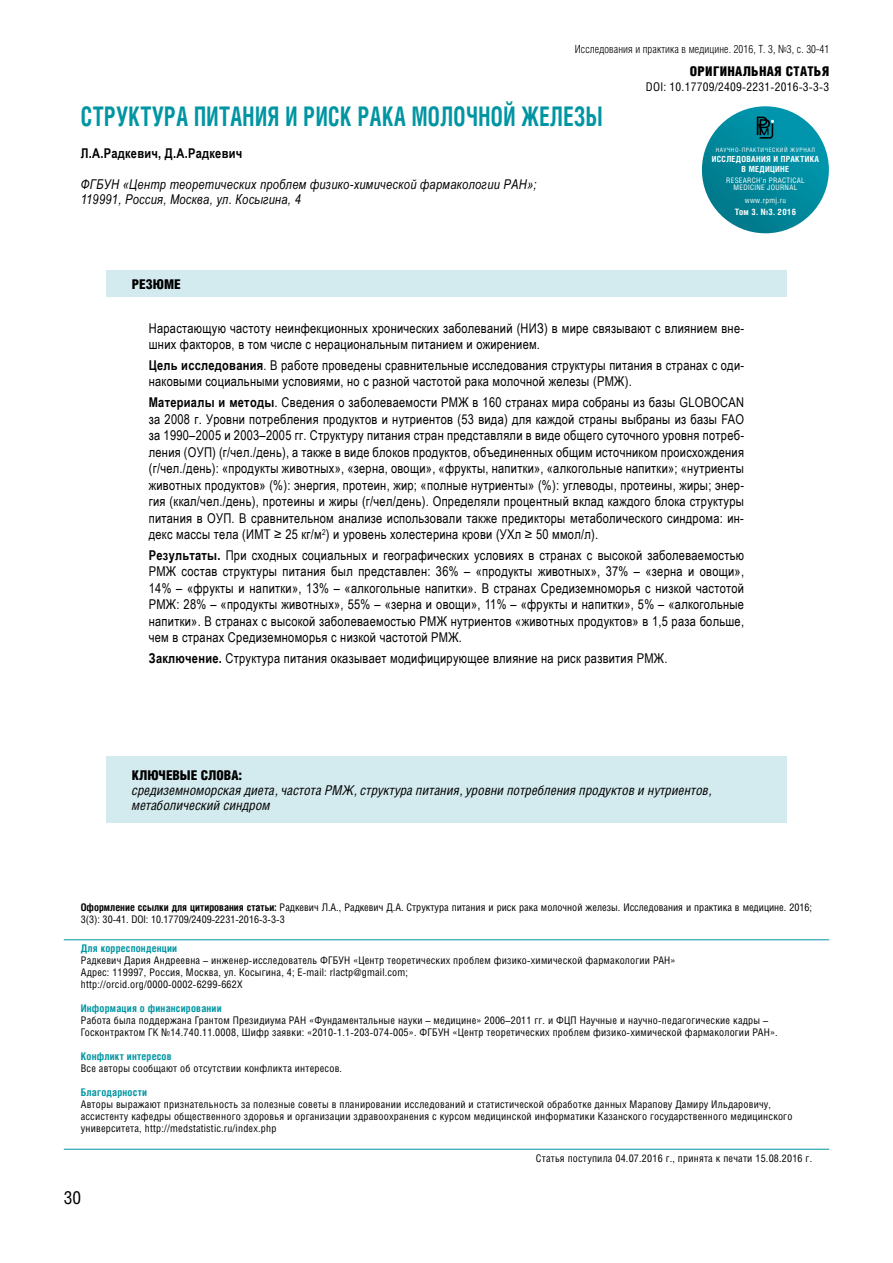
<style>
.page{position:relative;width:893px;height:1263px;background:#fff}
.page>*{position:absolute;margin:0;border:0;box-sizing:border-box;transform-origin:0 0}
.t1{font:700 27px "Helios Cond";letter-spacing:.02em;color:#0095a2;scale:.8 1}
.t2{font:18px "Helios Cond";color:#000}
.t3{font:13.5px/16.5px "Arial Narrow";letter-spacing:.02em;color:#000}
.t4{font:italic 13.5px/15px "Helios Cond";color:#000}
.t5{font:italic 13.5px/15px "Arial Narrow";letter-spacing:.02em;color:#000}
.t6{font:900 13.5px "Helios Cond";letter-spacing:.01em;color:#000}
.t7{font:700 13.5px "Arial Narrow";letter-spacing:.02em;color:#000}
.t8{font:12px "Helios Cond";letter-spacing:.02em;color:#000}
.t9{font:300 11.25px "Helios Cond";letter-spacing:.01em;color:#000}
.t10{font:10.5px/12px "Helios Cond";letter-spacing:.02em;color:#000}
.t11{font:10.5px/12px "Helios Cond";color:#000}
.t12{font:700 10.5px "Helios Cond";letter-spacing:.02em;color:#0095a2}
.t13{font:700 8.85px "Helios Cond";letter-spacing:.04em;color:#fff}
.t14{font:700 8.4px/9.8px "Helios Cond";letter-spacing:.04em;color:#fff;text-align:center}
.t15{font:7.8px "Helios Cond";letter-spacing:.04em;color:#fff}
.t16{font:7.5px/7.1px "Helios Cond";letter-spacing:.04em;color:#fff;text-align:center}
.t17{font:6px "Helios Cond";letter-spacing:.1em;color:#fff}
.s1{font-weight:700}
</style>
<div class="page">
<div style="left:702px;top:106px;width:127px;height:127px;background:linear-gradient(to bottom,#0497ad,#007c8e);border-radius:50%"></div>
<svg style="left:757px;top:117px;width:17px;height:22px"></svg>
<hr style="left:64px;top:939px;width:765px;height:1px;background:#0095a2">
<hr style="left:64px;top:1149px;width:765px;height:1px;background:#0095a2">
<div style="left:106px;top:270px;width:681px;height:27px;background:#d3eaee"></div>
<div style="left:106px;top:756px;width:681px;height:67px;background:#d3eaee"></div>
<p class="t9" style="left:575px;top:42px;width:256px">Исследования и практика в медицине. 2016, Т. 3, №3, с. 30-41</p>
<h1 class="t1" style="left:81px;top:100px;width:654px">СТРУКТУРА ПИТАНИЯ И РИСК РАКА МОЛОЧНОЙ ЖЕЛЕЗЫ</h1>
<p class="t7" style="left:81px;top:143px;width:163px">Л.А.Радкевич, Д.А.Радкевич</p>
<p class="t5" style="left:81px;top:177px;width:457px">ФГБУН «Центр теоретических проблем физико-химической фармакологии РАН»;<br>119991, Россия, Москва, ул. Косыгина, 4</p>
<p class="t6" style="left:690px;top:64px;width:141px">ОРИГИНАЛЬНАЯ СТАТЬЯ</p>
<p class="t8" style="left:646px;top:79px;width:185px">DOI: 10.17709/2409-2231-2016-3-3-3</p>
<p class="t17" style="left:716px;top:147px;width:101px">НАУЧНО-ПРАКТИЧЕСКИЙ ЖУРНАЛ</p>
<p class="t14" style="left:712px;top:154px;width:109px">ИССЛЕДОВАНИЯ И ПРАКТИКА<br>В МЕДИЦИНЕ</p>
<p class="t16" style="left:726px;top:177px;width:80px">RESEARCH’n PRACTICAL<br>MEDICINE JOURNAL</p>
<p class="t15" style="left:745px;top:195px;width:43px">www.rpmj.ru</p>
<p class="t13" style="left:735px;top:206px;width:63px">Том 3. №3. 2016</p>
<p class="t6" style="left:132px;top:276px;width:50px">РЕЗЮМЕ</p>
<p class="t3" style="left:149px;top:319px;width:597px">Нарастающую частоту неинфекционных хронических заболеваний (НИЗ) в мире связывают с влиянием вне&shy;шних факторов, в том числе с нерациональным питанием и ожирением.</p>
<p class="t3" style="left:149px;top:356px;width:597px"><span class="s1">Цель исследования</span>. В работе проведены сравнительные исследования структуры питания в странах с оди&shy;наковыми социальными условиями, но с разной частотой рака молочной железы (РМЖ).</p>
<p class="t3" style="left:149px;top:394px;width:597px;text-align:justify"><span class="s1">Материалы и методы</span>. Сведения о заболеваемости РМЖ в 160 странах мира собраны из базы GLOBOCAN за 2008 г. Уровни потребления продуктов и нутриентов (53 вида) для каждой страны выбраны из базы FAO за 1990–2005 и 2003–2005 гг. Структуру питания стран представляли в виде общего суточного уровня потреб&shy;ления (ОУП) (г/чел./день), а также в виде блоков продуктов, объединенных общим источником происхождения (г/чел./день): «продукты животных», «зерна, овощи», «фрукты, напитки», «алкогольные напитки»; «нутриенты животных продуктов» (%): энергия, протеин, жир; «полные нутриенты» (%): углеводы, протеины, жиры; энер&shy;гия (ккал/чел./день), протеины и жиры (г/чел/день). Определяли процентный вклад каждого блока структуры питания в ОУП. В сравнительном анализе использовали также предикторы метаболического синдрома: ин&shy;декс массы тела (ИМТ ≥ 25 кг/м<sup>2</sup>) и уровень холестерина крови (УХл ≥ 50 ммол/л).</p>
<p class="t3" style="left:149px;top:546px;width:597px;text-align:justify"><span class="s1">Результаты.</span> При сходных социальных и географических условиях в странах с высокой заболеваемостью РМЖ состав структуры питания был представлен: 36% – «продукты животных», 37% – «зерна и овощи», 14% – «фрукты и напитки», 13% – «алкогольные напитки». В странах Средиземноморья с низкой частотой РМЖ: 28% – «продукты животных», 55% – «зерна и овощи», 11% – «фрукты и напитки», 5% – «алкогольные напитки». В странах с высокой заболеваемостью РМЖ нутриентов «животных продуктов» в 1,5 раза больше, чем в странах Средиземноморья с низкой частотой РМЖ.</p>
<p class="t3" style="left:149px;top:650px;width:520px"><span class="s1">Заключение.</span> Структура питания оказывает модифицирующее влияние на риск развития РМЖ.</p>
<p class="t6" style="left:132px;top:767px;width:112px">КЛЮЧЕВЫЕ СЛОВА:</p>
<p class="t4" style="left:132px;top:782px;width:581px">средиземноморская диета, частота РМЖ, структура питания, уровни потребления продуктов и нутриентов, метаболический синдром</p>
<p class="t11" style="left:81px;top:901px;width:733px"><span class="s1">Оформление ссылки для цитирования статьи:</span> Радкевич Л.А., Радкевич Д.А. Структура питания и риск рака молочной железы. Исследования и практика в медицине. 2016;<br>3(3): 30-41. DOI: 10.17709/2409-2231-2016-3-3-3</p>
<p class="t12" style="left:81px;top:942px;width:98px">Для корреспонденции</p>
<p class="t10" style="left:81px;top:954px;width:596px">Радкевич Дария Андреевна – инженер-исследователь ФГБУН «Центр теоретических проблем физико-химической фармакологии РАН»<br>Адрес: 119997, Россия, Москва, ул. Косыгина, 4; E-mail: rlactp@gmail.com;<br>http://orcid.org/0000-0002-6299-662X</p>
<p class="t12" style="left:81px;top:1002px;width:142px">Информация о финансировании</p>
<p class="t10" style="left:81px;top:1014px;width:698px">Работа была поддержана Грантом Президиума РАН «Фундаментальные науки – медицине» 2006–2011 гг. и ФЦП Научные и научно-педагогические кадры –<br>Госконтрактом ГК №14.740.11.0008, Шифр заявки: «2010-1.1-203-074-005». ФГБУН «Центр теоретических проблем физико-химической фармакологии РАН».</p>
<p class="t12" style="left:81px;top:1050px;width:92px">Конфликт интересов</p>
<p class="t10" style="left:81px;top:1062px;width:263px">Все авторы сообщают об отсутствии конфликта интересов.</p>
<p class="t12" style="left:81px;top:1086px;width:68px">Благодарности</p>
<p class="t10" style="left:81px;top:1098px;width:713px">Авторы выражают признательность за полезные советы в планировании исследований и статистической обработке данных Марапову Дамиру Ильдаровичу, ассистенту кафедры общественного здоровья и организации здравоохранения с курсом медицинской информатики Казанского государственного медицинского университета, http://medstatistic.ru/index.php</p>
<p class="t10" style="left:536px;top:1152px;width:278px">Статья поступила 04.07.2016 г., принята к печати 15.08.2016 г.</p>
<h2 class="t2" style="left:64px;top:1186px;width:19px">30</h2>
</div>
